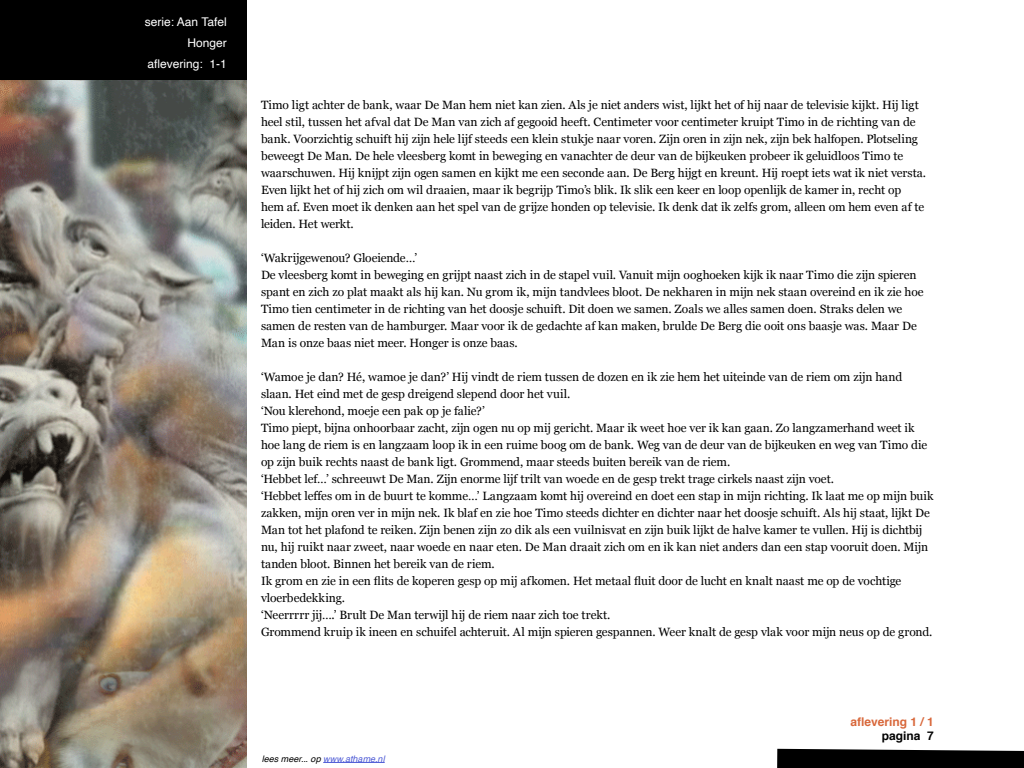
<style>
.page{position:relative;width:1024px;height:768px;background:#fff}
.page>*{position:absolute;margin:0;border:0;box-sizing:border-box;transform-origin:0 0}
.t1{font:12px/17px "Georgia";letter-spacing:-.005em;color:#000}
.t2{font:12px/21px "Helvetica";color:#fff;text-align:right}
.t3{font:700 12px "Helvetica";color:#d8673a}
.t4{font:700 12px "Helvetica";color:#000}
.t5{font:italic 9px "Helvetica";letter-spacing:.005em;color:#000}
.s1{color:#4f5cd6}
</style>
<div class="page">
<svg style="left:777px;top:749px;width:247px;height:19px;background:#0c0c0c"></svg>
<hr style="left:323px;top:762px;width:62px;height:1px;background:#4f5cd6">
<img style="left:0;top:80px;width:247px;height:688px">
<div style="left:0;top:0;width:247px;height:80px;background:#000"></div>
<p class="t2" style="left:145px;top:12px;width:83px">serie: Aan Tafel<br>Honger aflevering: 1-1</p>
<p class="t2" style="left:145px;top:12px;width:28px">boek</p>
<p class="t2" style="left:158px;top:54px;width:57px">aflevering:</p>
<p class="t1" style="left:261px;top:96px;width:667px">Timo ligt achter de bank, waar De Man hem niet kan zien. Als je niet anders wist, lijkt het of hij naar de televisie kijkt. Hij ligt heel stil, tussen het afval dat De Man van zich af gegooid heeft. Centimeter voor centimeter kruipt Timo in de richting van de bank. Voorzichtig schuift hij zijn hele lijf steeds een klein stukje naar voren. Zijn oren in zijn nek, zijn bek halfopen. Plotseling beweegt De Man. De hele vleesberg komt in beweging en vanachter de deur van de bijkeuken probeer ik geluidloos Timo te waarschuwen. Hij knijpt zijn ogen samen en kijkt me een seconde aan. De Berg hijgt en kreunt. Hij roept iets wat ik niet versta.<br>Even lijkt het of hij zich om wil draaien, maar ik begrijp Timo’s blik. Ik slik een keer en loop openlijk de kamer in, recht op hem af. Even moet ik denken aan het spel van de grijze honden op televisie. Ik denk dat ik zelfs grom, alleen om hem even af te leiden. Het werkt.</p>
<p class="t1" style="left:261px;top:249px;width:664px">‘Wakrijgewenou? Gloeiende…’<br>De vleesberg komt in beweging en grijpt naast zich in de stapel vuil. Vanuit mijn ooghoeken kijk ik naar Timo die zijn spieren spant en zich zo plat maakt als hij kan. Nu grom ik, mijn tandvlees bloot. De nekharen in mijn nek staan overeind en ik zie hoe Timo tien centimeter in de richting van het doosje schuift. Dit doen we samen. Zoals we alles samen doen. Straks delen we samen de resten van de hamburger. Maar voor ik de gedachte af kan maken, brulde De Berg die ooit ons baasje was. Maar De Man is onze baas niet meer. Honger is onze baas.</p>
<p class="t1" style="left:261px;top:368px;width:674px">‘Wamoe je dan? Hé, wamoe je dan?’ Hij vindt de riem tussen de dozen en ik zie hem het uiteinde van de riem om zijn hand slaan. Het eind met de gesp dreigend slepend door het vuil.<br>‘Nou klerehond, moeje een pak op je falie?’<br>Timo piept, bijna onhoorbaar zacht, zijn ogen nu op mij gericht. Maar ik weet hoe ver ik kan gaan. Zo langzamerhand weet ik hoe lang de riem is en langzaam loop ik in een ruime boog om de bank. Weg van de deur van de bijkeuken en weg van Timo die op zijn buik rechts naast de bank ligt. Grommend, maar steeds buiten bereik van de riem.<br>‘Hebbet lef…’ schreeuwt De Man. Zijn enorme lijf trilt van woede en de gesp trekt trage cirkels naast zijn voet.<br>‘Hebbet leffes om in de buurt te komme…’ Langzaam komt hij overeind en doet een stap in mijn richting. Ik laat me op mijn buik zakken, mijn oren ver in mijn nek. Ik blaf en zie hoe Timo steeds dichter en dichter naar het doosje schuift. Als hij staat, lijkt De Man tot het plafond te reiken. Zijn benen zijn zo dik als een vuilnisvat en zijn buik lijkt de halve kamer te vullen. Hij is dichtbij nu, hij ruikt naar zweet, naar woede en naar eten. De Man draait zich om en ik kan niet anders dan een stap vooruit doen. Mijn tanden bloot. Binnen het bereik van de riem.<br>Ik grom en zie in een flits de koperen gesp op mij afkomen. Het metaal fluit door de lucht en knalt naast me op de vochtige vloerbedekking.<br>‘Neerrrrr jij….’ Brult De Man terwijl hij de riem naar zich toe trekt.<br>Grommend kruip ik ineen en schuifel achteruit. Al mijn spieren gespannen. Weer knalt de gesp vlak voor mijn neus op de grond.</p>
<p class="t5" style="left:262px;top:752px;width:124px">lees meer... op <span class="s1">www.athame.nl</span></p>
<p class="t3" style="left:851px;top:712px;width:85px">aflevering 1 / 1</p>
<p class="t4" style="left:882px;top:726px;width:54px">pagina 7</p>
</div>
